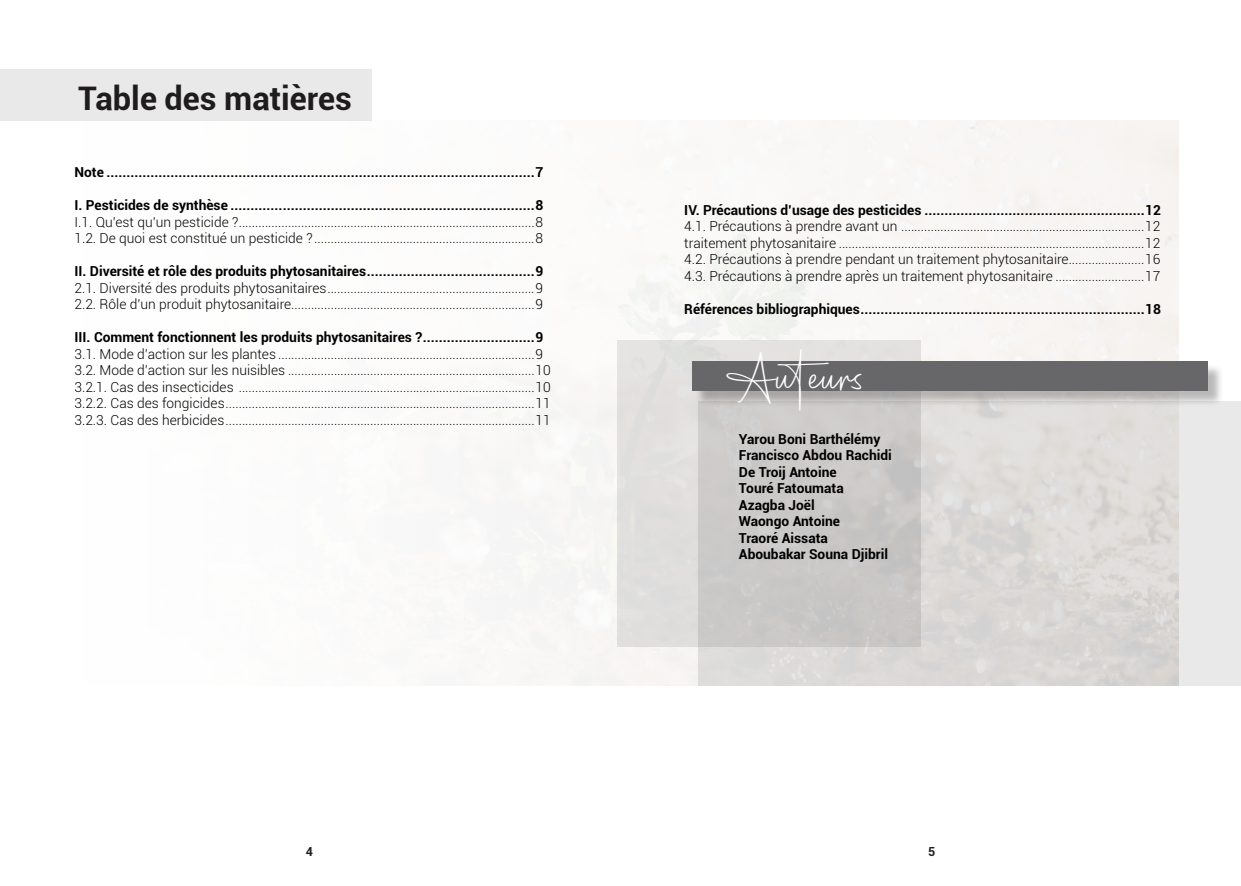
<style>
.page{position:relative;width:1241px;height:886px;background:#fff}
.page>*{position:absolute;margin:0;border:0;box-sizing:border-box;transform-origin:0 0}
.Sous_titre{font:700 32.5px "Roboto";color:#231f20}
.Bold{font:32.5px "Brigetha Signature";color:#fff}
.t1{font:300 13.75px "Roboto";color:#000}
.Tabulation_Sous_titr{font:700 13.75px "Roboto";color:#000}
.t2{font:700 12.5px "Roboto";color:#231f20}
</style>
<div class="page">
<img style="left:0;top:120px;width:1178px;height:566px">
<div style="left:0;top:69px;width:371px;height:51px;background:#e9e9e9"></div>
<svg style="left:698px;top:401px;width:542px;height:285px;background:#dedcda"></svg>
<svg style="left:617px;top:340px;width:303px;height:307px;background:#d2d0cf"></svg>
<div style="left:694px;top:364px;width:529px;height:42px;background:#231f20;opacity:.31"></div>
<div style="left:692px;top:362px;width:515px;height:29px;background:#67676a"></div>
<p class="Sous_titre" style="left:78px;top:76px;width:275px">Table des matières</p>
<p class="Tabulation_Sous_titr" style="left:74px;top:163px;width:470px">Note ...........................................................................................................7</p>
<p class="Tabulation_Sous_titr" style="left:74px;top:196px;width:470px">I. Pesticides de synthèse ............................................................................8</p>
<p class="t1" style="left:74px;top:212px;width:470px">I.1. Qu’est qu’un pesticide ?..........................................................................................8</p>
<p class="t1" style="left:74px;top:229px;width:470px">1.2. De quoi est constitué un pesticide ? ...................................................................8</p>
<p class="Tabulation_Sous_titr" style="left:74px;top:262px;width:470px">II. Diversité et rôle des produits phytosanitaires..........................................9</p>
<p class="t1" style="left:74px;top:278px;width:470px">2.1. Diversité des produits phytosanitaires...............................................................9</p>
<p class="t1" style="left:74px;top:295px;width:470px">2.2. Rôle d’un produit phytosanitaire..........................................................................9</p>
<p class="Tabulation_Sous_titr" style="left:74px;top:328px;width:470px">III. Comment fonctionnent les produits phytosanitaires ?............................9</p>
<p class="t1" style="left:74px;top:344px;width:470px">3.1. Mode d’action sur les plantes ..............................................................................9</p>
<p class="t1" style="left:74px;top:361px;width:477px">3.2. Mode d’action sur les nuisibles ...........................................................................10</p>
<p class="t1" style="left:74px;top:377px;width:477px">3.2.1. Cas des insecticides ..........................................................................................10</p>
<p class="t1" style="left:74px;top:394px;width:477px">3.2.2. Cas des fongicides..............................................................................................11</p>
<p class="t1" style="left:74px;top:410px;width:477px">3.2.3. Cas des herbicides..............................................................................................11</p>
<p class="Tabulation_Sous_titr" style="left:684px;top:200px;width:478px">IV. Précautions d’usage des pesticides .......................................................12</p>
<p class="t1" style="left:684px;top:217px;width:477px">4.1. Précautions à prendre avant un ..........................................................................12</p>
<p class="t1" style="left:684px;top:233px;width:477px">traitement phytosanitaire .............................................................................................12</p>
<p class="t1" style="left:684px;top:250px;width:477px">4.2. Précautions à prendre pendant un traitement phytosanitaire.......................16</p>
<p class="t1" style="left:684px;top:266px;width:477px">4.3. Précautions à prendre après un traitement phytosanitaire ...........................17</p>
<p class="Tabulation_Sous_titr" style="left:684px;top:299px;width:478px">Références bibliographiques.......................................................................18</p>
<p class="Bold" style="left:723px;top:359px;width:142px">Auteurs</p>
<p class="Tabulation_Sous_titr" style="left:738px;top:429px;width:143px">Yarou Boni Barthélémy</p>
<p class="Tabulation_Sous_titr" style="left:738px;top:445px;width:154px">Francisco Abdou Rachidi</p>
<p class="Tabulation_Sous_titr" style="left:738px;top:462px;width:99px">De Troij Antoine</p>
<p class="Tabulation_Sous_titr" style="left:738px;top:478px;width:106px">Touré Fatoumata</p>
<p class="Tabulation_Sous_titr" style="left:738px;top:495px;width:77px">Azagba Joël</p>
<p class="Tabulation_Sous_titr" style="left:738px;top:511px;width:103px">Waongo Antoine</p>
<p class="Tabulation_Sous_titr" style="left:738px;top:528px;width:90px">Traoré Aissata</p>
<p class="Tabulation_Sous_titr" style="left:738px;top:544px;width:151px">Aboubakar Souna Djibril</p>
<p class="t2" style="left:306px;top:843px;width:9px">4</p>
<p class="t2" style="left:928px;top:843px;width:9px">5</p>
</div>
